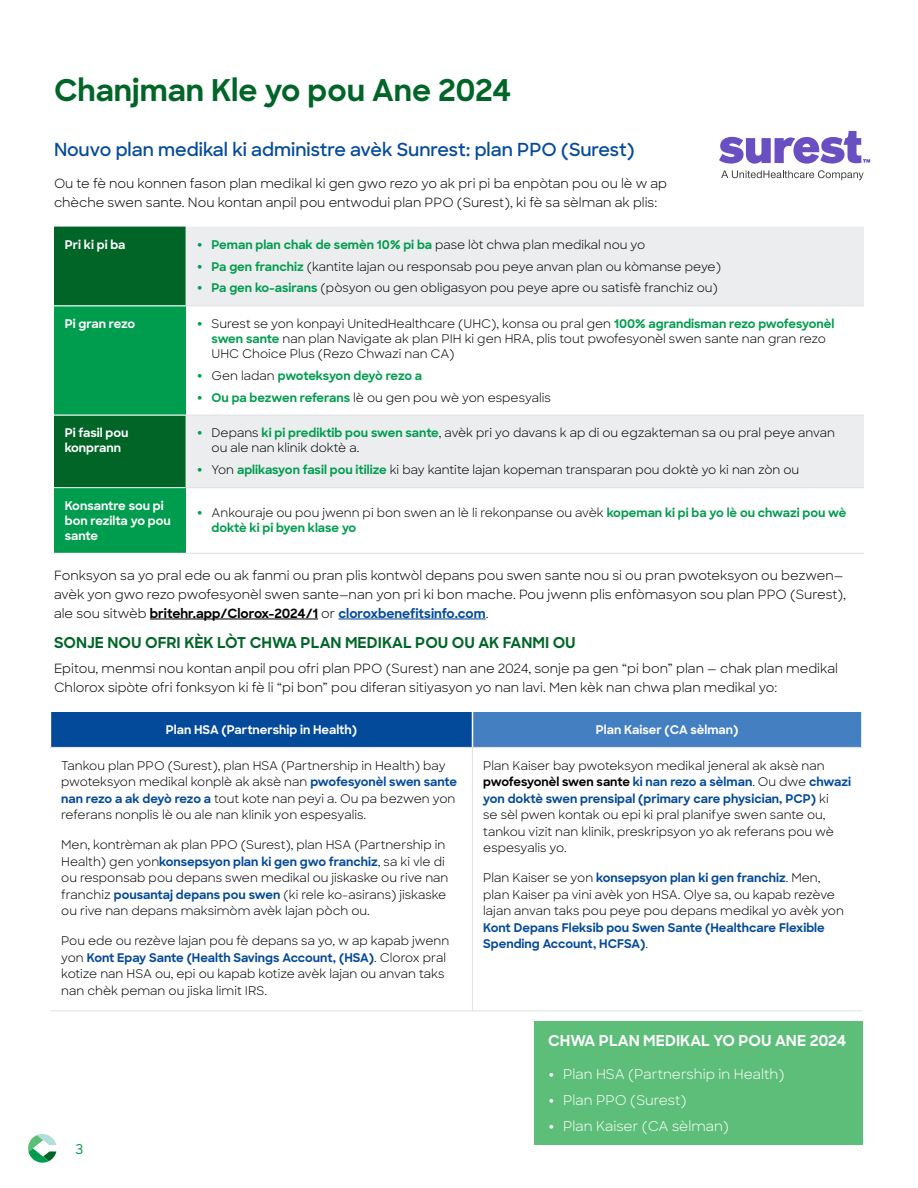
<style>
.page{position:relative;width:918px;height:1188px;background:#fff}
.page>*{position:absolute;margin:0;border:0;box-sizing:border-box;transform-origin:0 0}
.t1{font:700 30px "Sharp Sans";color:#006527}
.t2{font:600 18px "Sharp Sans";color:#034a9b}
.t3{font:700 15px "Sharp Sans";color:#006527}
.t4{font:700 15px "Sharp Sans";color:#fff}
.t5{font:13.5px "Sharp Sans";color:#fff}
.t6{font:500 13.5px "Sharp Sans";color:#009d4e}
.t7{font:12.75px/18.8px "Sharp Sans";color:#000101}
.t8{font:12px/16.5px "Sharp Sans";color:#000101}
.t9{font:12px/15px "Sharp Sans";color:#000}
.t10{font:700 12px/15px "Sharp Sans";color:#fff}
.t11{font:700 12px/16.5px "Sharp Sans";color:#034a9b}
.t12{font:700 12px "Sharp Sans";color:#009d4e}
.t13{font:700 12px "Sharp Sans";letter-spacing:-.025em;color:#009d4e}
.s1{font-size:16.5px}
.s2{font-weight:400;color:#000}
.s3{font-weight:700;font-size:16.5px;color:#009d4e}
.s4{font-weight:700;color:#009d4e}
.s5{font-weight:700}
.s6{font-weight:700;color:#034a9b}
.s7{font-weight:400;color:#000101}
.s8{font-weight:700;font-size:16.5px}
</style>
<div class="page">
<hr style="left:150px;top:619px;width:168px;height:1px;background:#000101">
<hr style="left:338px;top:619px;width:148px;height:1px;background:#034a9b">
<div style="left:54px;top:227px;width:132px;height:260px;background:#006527"></div>
<svg style="left:186px;top:227px;width:678px;height:260px;fill:#ecedef"></svg>
<div style="left:54px;top:306px;width:132px;height:109px;background:#009d4e"></div>
<div style="left:54px;top:488px;width:132px;height:65px;background:#009d4e"></div>
<hr style="left:186px;top:305px;width:678px;height:1px;background:#e2e3e7">
<hr style="left:186px;top:415px;width:678px;height:1px;background:#e2e3e7">
<hr style="left:186px;top:487px;width:678px;height:1px;background:#e2e3e7">
<hr style="left:186px;top:553px;width:678px;height:1px;background:#e2e3e7">
<hr style="left:54px;top:305px;width:132px;height:1px;background:#fff">
<hr style="left:54px;top:415px;width:132px;height:1px;background:#fff">
<hr style="left:54px;top:487px;width:132px;height:1px;background:#e2e3e7">
<div style="left:535px;top:1021px;width:328px;height:123px;background:#5dbe79"></div>
<div style="left:50px;top:712px;width:422px;height:35px;background:#034a9b"></div>
<div style="left:472px;top:712px;width:390px;height:35px;background:#447fc1"></div>
<hr style="left:50px;top:747px;width:423px;height:1px;background:#e2e3e7">
<hr style="left:472px;top:747px;width:391px;height:1px;background:#e2e3e7">
<hr style="left:472px;top:748px;width:1px;height:262px;background:#e2e3e7">
<hr style="left:50px;top:1010px;width:423px;height:1px;background:#e2e3e7">
<hr style="left:472px;top:1010px;width:390px;height:1px;background:#e2e3e7">
<hr style="left:50px;top:712px;width:1px;height:35px;background:#fff">
<hr style="left:472px;top:712px;width:1px;height:35px;background:#fff">
<hr style="left:861px;top:712px;width:2px;height:35px;background:#fff">
<svg style="left:721px;top:170px;width:143px;height:10px"></svg>
<svg style="left:719px;top:131px;width:151px;height:33px"></svg>
<svg style="left:28px;top:1134px;width:28px;height:29px"></svg>
<h1 class="t1" style="left:54px;top:68px;width:459px">Chanjman Kle yo pou Ane 2024</h1>
<h2 class="t2" style="left:54px;top:136px;width:582px">Nouvo plan medikal ki administre avèk Sunrest: plan PPO (Surest)</h2>
<p class="t7" style="left:54px;top:174px;width:615px">Ou te fè nou konnen fason plan medikal ki gen gwo rezo yo ak pri pi ba enpòtan pou ou lè w ap chèche swen sante. Nou kontan anpil pou entwodui plan PPO (Surest), ki fè sa sèlman ak plis:</p>
<p class="t10" style="left:65px;top:237px;width:62px">Pri ki pi ba</p>
<p class="t12" style="left:197px;top:236px;width:450px"><span class="s1">•</span> Peman plan chak de semèn 10% pi ba <span class="s2">pase lòt chwa plan medikal nou yo</span></p>
<p class="t9" style="left:197px;top:258px;width:526px"><span class="s3">•</span> <span class="s4">Pa gen franchiz</span> (kantite lajan ou responsab pou peye anvan plan ou kòmanse peye)</p>
<p class="t9" style="left:197px;top:280px;width:523px"><span class="s3">•</span> <span class="s4">Pa gen ko-asirans</span> (pòsyon ou gen obligasyon pou peye apre ou satisfè franchiz ou)</p>
<p class="t10" style="left:65px;top:316px;width:72px">Pi gran rezo</p>
<p class="t9" style="left:212px;top:316px;width:624px;text-indent:-15px"><span class="s3">•</span> Surest se yon konpayi UnitedHealthcare (UHC), konsa ou pral gen <span class="s4">100% agrandisman rezo pwofesyonèl swen sante</span> nan plan Navigate ak plan PIH ki gen HRA, plis tout pwofesyonèl swen sante nan gran rezo<br>UHC Choice Plus (Rezo Chwazi nan CA)</p>
<p class="t13" style="left:197px;top:367px;width:227px"><span class="s1">•</span> <span class="s2">Gen ladan</span> pwoteksyon deyò rezo a</p>
<p class="t9" style="left:197px;top:389px;width:356px"><span class="s3">•</span> <span class="s4">Ou pa bezwen referans</span> lè ou gen pou wè yon espesyalis</p>
<p class="t10" style="left:65px;top:425px;width:65px">Pi fasil pou konprann</p>
<p class="t9" style="left:212px;top:425px;width:625px;text-indent:-15px"><span class="s3">•</span> Depans <span class="s4">ki pi prediktib pou swen sante</span>, avèk pri yo davans k ap di ou egzakteman sa ou pral peye anvan ou ale nan klinik doktè a.</p>
<p class="t9" style="left:197px;top:462px;width:604px"><span class="s3">•</span> Yon <span class="s4">aplikasyon fasil pou itilize</span> ki bay kantite lajan kopeman transparan pou doktè yo ki nan zòn ou</p>
<p class="t10" style="left:65px;top:498px;width:108px">Konsantre sou pi bon rezilta yo pou sante</p>
<p class="t9" style="left:212px;top:505px;width:637px;text-indent:-15px"><span class="s3">•</span> Ankouraje ou pou jwenn pi bon swen an lè li rekonpanse ou avèk <span class="s4">kopeman ki pi ba yo lè ou chwazi pou wè doktè ki pi byen klase yo</span></p>
<p class="t7" style="left:54px;top:566px;width:794px">Fonksyon sa yo pral ede ou ak fanmi ou pran plis kontwòl depans pou swen sante nou si ou pran pwoteksyon ou bezwen— avèk yon gwo rezo pwofesyonèl swen sante—nan yon pri ki bon mache. Pou jwenn plis enfòmasyon sou plan PPO (Surest), ale sou sitwèb <span class="s5">britehr.app/Clorox-2024/1</span> or <span class="s6">cloroxbenefitsinfo.com</span>.</p>
<p class="t3" style="left:54px;top:631px;width:523px">SONJE NOU OFRI KÈK LÒT CHWA PLAN MEDIKAL POU OU AK FANMI OU</p>
<p class="t7" style="left:54px;top:659px;width:786px">Epitou, menmsi nou kontan anpil pou ofri plan PPO (Surest) nan ane 2024, sonje pa gen “pi bon” plan — chak plan medikal<br>Chlorox sipòte ofri fonksyon ki fè li “pi bon” pou diferan sitiyasyon yo nan lavi. Men kèk nan chwa plan medikal yo:</p>
<p class="t10" style="left:166px;top:722px;width:193px">Plan HSA (Partnership in Health)</p>
<p class="t10" style="left:596px;top:722px;width:144px">Plan Kaiser (CA sèlman)</p>
<p class="t8" style="left:61px;top:757px;width:397px">Tankou plan PPO (Surest), plan HSA (Partnership in Health) bay pwoteksyon medikal konplè ak aksè nan <span class="s6">pwofesyonèl swen sante nan rezo a ak deyò rezo a</span> tout kote nan peyi a. Ou pa bezwen yon referans nonplis lè ou ale nan klinik yon espesyalis.</p>
<p class="t8" style="left:61px;top:836px;width:389px">Men, kontrèman ak plan PPO (Surest), plan HSA (Partnership in Health) gen yon<span class="s6">konsepsyon plan ki gen gwo franchiz</span>, sa ki vle di ou responsab pou depans swen medikal ou jiskaske ou rive nan franchiz <span class="s6">pousantaj depans pou swen</span> (ki rele ko-asirans) jiskaske ou rive nan depans maksimòm avèk lajan pòch ou.</p>
<p class="t8" style="left:61px;top:932px;width:390px">Pou ede ou rezève lajan pou fè depans sa yo, w ap kapab jwenn yon <span class="s6">Kont Epay Sante (Health Savings Account, (HSA)</span>. Clorox pral kotize nan HSA ou, epi ou kapab kotize avèk lajan ou anvan taks nan chèk peman ou jiska limit IRS.</p>
<p class="t8" style="left:483px;top:757px;width:369px">Plan Kaiser bay pwoteksyon medikal jeneral ak aksè nan <span class="s5">pwofesyonèl swen sante</span> <span class="s6">ki nan rezo a sèlman</span>. Ou dwe <span class="s6">chwazi yon doktè swen prensipal (primary care physician, PCP)</span> ki<br>se sèl pwen kontak ou epi ki pral planifye swen sante ou, tankou vizit nan klinik, preskripsyon yo ak referans pou wè espesyalis yo.</p>
<p class="t8" style="left:483px;top:869px;width:362px">Plan Kaiser se yon <span class="s6">konsepsyon plan ki gen franchiz</span>. Men, plan Kaiser pa vini avèk yon HSA. Olye sa, ou kapab rezève lajan anvan taks pou peye pou depans medikal yo avèk yon</p>
<p class="t11" style="left:483px;top:919px;width:343px">Kont Depans Fleksib pou Swen Sante (Healthcare Flexible<br>Spending Account, HCFSA)<span class="s7">.</span></p>
<p class="t6" style="left:76px;top:1139px;width:9px">3</p>
<p class="t4" style="left:548px;top:1029px;width:300px">CHWA PLAN MEDIKAL YO POU ANE 2024</p>
<p class="t5" style="left:548px;top:1064px;width:238px"><span class="s8">•</span> Plan HSA (Partnership in Health)</p>
<p class="t5" style="left:548px;top:1090px;width:140px"><span class="s8">•</span> Plan PPO (Surest)</p>
<p class="t5" style="left:548px;top:1116px;width:182px"><span class="s8">•</span> Plan Kaiser (CA sèlman)</p>
</div>
